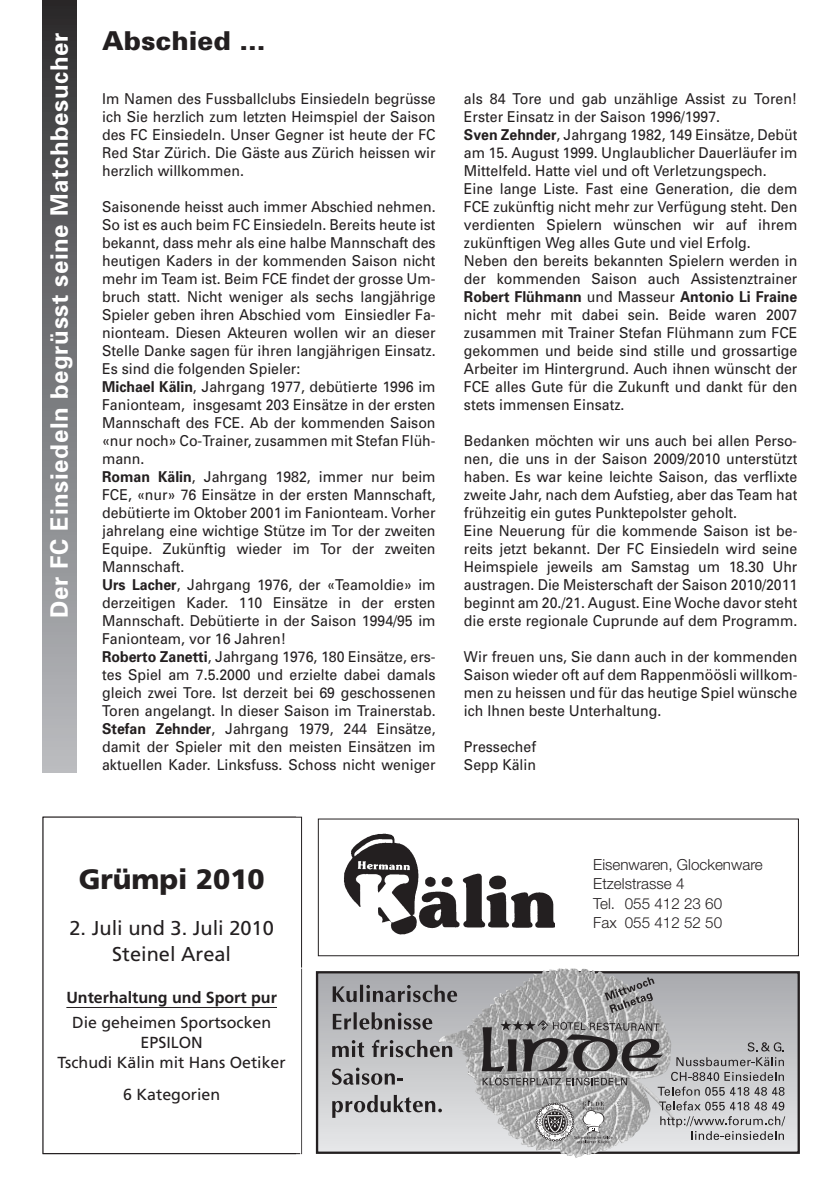
<style>
.page{position:relative;width:840px;height:1191px;background:#fff}
.page>*{position:absolute;margin:0;border:0;box-sizing:border-box;transform-origin:0 0}
.t1{font:900 28px "Frutiger";color:#231f20}
.t2{font:900 26px "Univers";color:#231f20}
.t3{font:700 24px "Univers";letter-spacing:.025em;color:#fff}
.t4{font:20px/26px "Frutiger";color:#231f20;text-align:center}
.t5{font:16px/20px "Frutiger";color:#231f20;text-align:center}
.t6{font:700 16px "Frutiger";color:#231f20}
.t7{font:300 15.2px/19.6px "Helvetica Neue";color:#231f20}
.t8{font:15px/18px "Univers";color:#231f20;scale:.94 1}
.s1{font-weight:700}
</style>
<div class="page">
<div style="left:43px;top:816px;width:259px;height:338px;border:1px solid #231f20"></div>
<div style="left:43px;top:0;width:34px;height:772px;background:linear-gradient(to bottom,#302f30,#bdbfc3)"></div>
<img style="left:319px;top:974px;width:477px;height:176px">
<div style="left:316px;top:971px;width:483px;height:182px;border:2px solid #231f20"></div>
<img style="left:438px;top:974px;width:236px;height:183px">
<svg style="left:604px;top:977px;width:50px;height:36px;background:#939394"></svg>
<svg style="left:332px;top:1094px;width:109px;height:24px;background:#a8a8aa"></svg>
<svg style="left:332px;top:1067px;width:71px;height:17px"></svg>
<svg style="left:332px;top:1040px;width:32px;height:17px"></svg>
<svg style="left:371px;top:1039px;width:81px;height:18px"></svg>
<svg style="left:332px;top:1012px;width:100px;height:17px;background:#858486"></svg>
<svg style="left:332px;top:984px;width:125px;height:18px;background:#807f82"></svg>
<svg style="left:481px;top:1020px;width:303px;height:123px;background:#a7a6a7"></svg>
<div style="left:317px;top:818px;width:481px;height:138px;border:1px solid #231f20"></div>
<img style="left:344px;top:833px;width:210px;height:101px">
<hr style="left:66px;top:1007px;width:211px;height:1px;background:#231f20">
<h3 class="t3" style="left:51px;top:618px;width:587px;rotate:-90deg">Der FC Einsiedeln begrüsst seine Matchbesucher</h3>
<h2 class="t2" style="left:102px;top:31px;width:165px">Abschied …</h2>
<p class="t8" style="left:102px;top:91px;width:356px;text-align:justify">Im Namen des Fussballclubs Einsiedeln begrüsse ich Sie herzlich zum letzten Heimspiel der Saison des FC Einsiedeln. Unser Gegner ist heute der FC Red Star Zürich. Die Gäste aus Zürich heissen wir herzlich willkommen.</p>
<p class="t8" style="left:102px;top:199px;width:356px">Saisonende heisst auch immer Abschied nehmen.<br>So ist es auch beim FC Einsiedeln. Bereits heute ist bekannt, dass mehr als eine halbe Mannschaft des heutigen Kaders in der kommenden Saison nicht mehr im Team ist. Beim FCE findet der grosse Um&shy;bruch statt. Nicht weniger als sechs langjährige Spieler geben ihren Abschied vom Einsiedler Fa&shy;nionteam. Diesen Akteuren wollen wir an dieser Stelle Danke sagen für ihren langjährigen Einsatz.<br>Es sind die folgenden Spieler:<br><span class="s1">Michael Kälin</span>, Jahrgang 1977, debütierte 1996 im Fanionteam, insgesamt 203 Einsätze in der ersten Mannschaft des FCE. Ab der kommenden Saison «nur noch» Co-Trainer, zusammen mit Stefan Flüh&shy;mann.<br><span class="s1">Roman Kälin</span>, Jahrgang 1982, immer nur beim FCE, «nur» 76 Einsätze in der ersten Mannschaft, debütierte im Oktober 2001 im Fanionteam. Vorher jahrelang eine wichtige Stütze im Tor der zweiten Equipe. Zukünftig wieder im Tor der zweiten Mannschaft.<br><span class="s1">Urs Lacher</span>, Jahrgang 1976, der «Teamoldie» im derzeitigen Kader. 110 Einsätze in der ersten Mannschaft. Debütierte in der Saison 1994/95 im Fanionteam, vor 16 Jahren!<br><span class="s1">Roberto Zanetti</span>, Jahrgang 1976, 180 Einsätze, ers&shy;tes Spiel am 7.5.2000 und erzielte dabei damals gleich zwei Tore. Ist derzeit bei 69 geschossenen Toren angelangt. In dieser Saison im Trainerstab.<br><span class="s1">Stefan Zehnder</span>, Jahrgang 1979, 244 Einsätze, damit der Spieler mit den meisten Einsätzen im aktuellen Kader. Linksfuss. Schoss nicht weniger</p>
<p class="t8" style="left:463px;top:91px;width:356px">als 84 Tore und gab unzählige Assist zu Toren!<br>Erster Einsatz in der Saison 1996/1997.<br><span class="s1">Sven Zehnder</span>, Jahrgang 1982, 149 Einsätze, Debüt am 15. August 1999. Unglaublicher Dauerläufer im Mittelfeld. Hatte viel und oft Verletzungspech.<br>Eine lange Liste. Fast eine Generation, die dem FCE zukünftig nicht mehr zur Verfügung steht. Den verdienten Spielern wünschen wir auf ihrem zukünftigen Weg alles Gute und viel Erfolg.<br>Neben den bereits bekannten Spielern werden in der kommenden Saison auch Assistenztrainer <span class="s1">Robert Flühmann</span> und Masseur <span class="s1">Antonio Li Fraine </span>nicht mehr mit dabei sein. Beide waren 2007 zusammen mit Trainer Stefan Flühmann zum FCE gekommen und beide sind stille und grossartige Arbeiter im Hintergrund. Auch ihnen wünscht der FCE alles Gute für die Zukunft und dankt für den stets immensen Einsatz.</p>
<p class="t8" style="left:463px;top:433px;width:356px">Bedanken möchten wir uns auch bei allen Perso&shy;nen, die uns in der Saison 2009/2010 unterstützt haben. Es war keine leichte Saison, das verflixte zweite Jahr, nach dem Aufstieg, aber das Team hat frühzeitig ein gutes Punktepolster geholt.<br>Eine Neuerung für die kommende Saison ist be&shy;reits jetzt bekannt. Der FC Einsiedeln wird seine Heimspiele jeweils am Samstag um 18.30 Uhr austragen. Die Meisterschaft der Saison 2010/2011 beginnt am 20./21. August. Eine Woche davor steht die erste regionale Cuprunde auf dem Programm.</p>
<p class="t8" style="left:463px;top:649px;width:356px;text-align:justify">Wir freuen uns, Sie dann auch in der kommenden Saison wieder oft auf dem Rappenmöösli willkom&shy;men zu heissen und für das heutige Spiel wünsche ich Ihnen beste Unterhaltung.</p>
<p class="t8" style="left:463px;top:739px;width:78px">Pressechef<br>Sepp Kälin</p>
<h1 class="t1" style="left:79px;top:867px;width:187px">Grümpi 2010</h1>
<h3 class="t4" style="left:69px;top:916px;width:206px">2. Juli und 3. Juli 2010<br>Steinel Areal</h3>
<p class="t6" style="left:66px;top:990px;width:212px">Unterhaltung und Sport pur</p>
<p class="t5" style="left:58px;top:1014px;width:229px">Die geheimen Sportsocken<br>EPSILON<br>Tschudi Kälin mit Hans Oetiker</p>
<p class="t5" style="left:123px;top:1085px;width:98px">6 Kategorien</p>
<p class="t7" style="left:593px;top:854px;width:171px">Eisenwaren, Glockenware<br>Etzelstrasse 4<br>Tel. 055 412 23 60<br>Fax 055 412 52 50</p>
</div>
